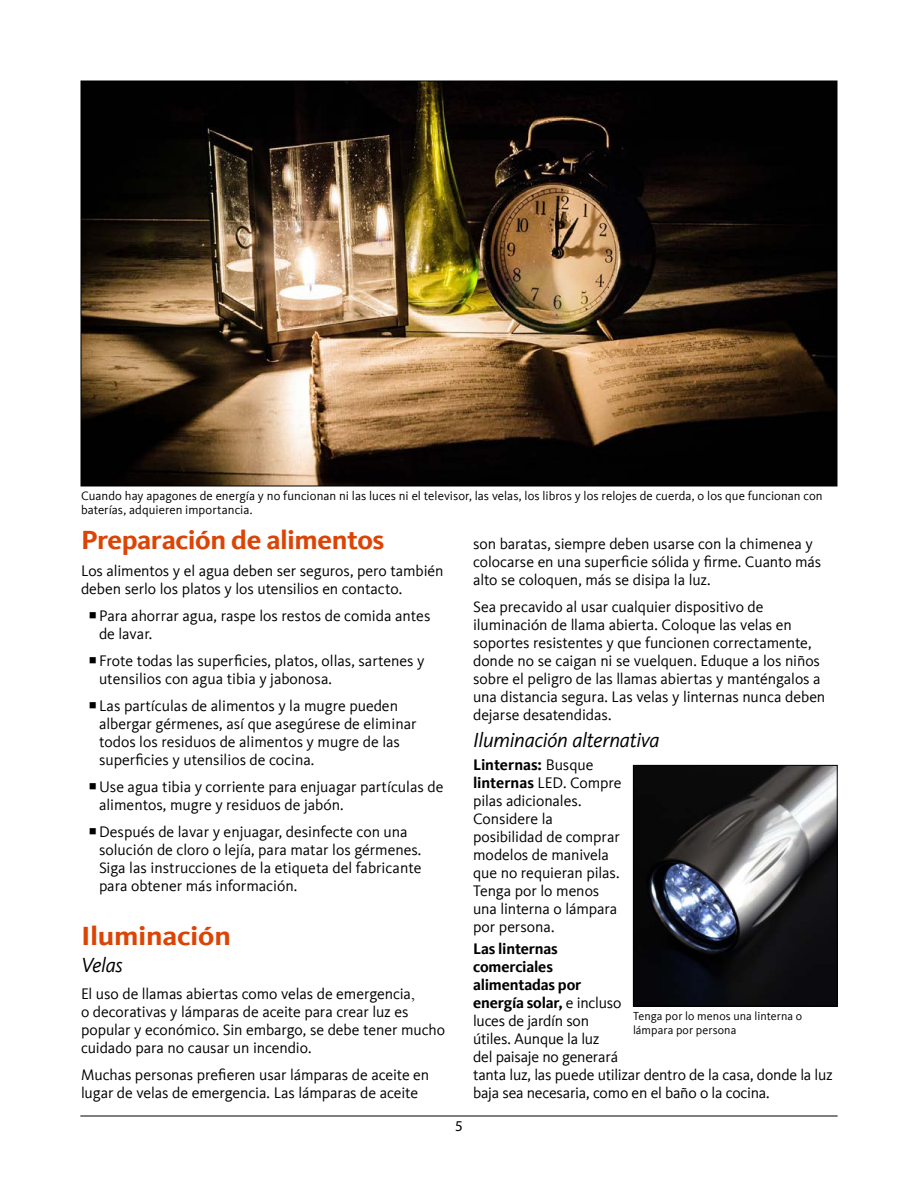
<style>
.page{position:relative;width:918px;height:1188px;background:#fff}
.page>*{position:absolute;margin:0;border:0;box-sizing:border-box;transform-origin:0 0}
.Subhead_18_orange{font:700 27px "Kievit Offc";letter-spacing:-.015em;color:#dc4405;scale:1.05 1}
.Subhead_18_orange-2{font:700 27px "Kievit Offc";letter-spacing:-.015em;color:#dc4405;scale:1.1 1}
.Subhead_14_italic{font:italic 21px "Kievit Offc";letter-spacing:-.015em;color:#000}
.Body_Text1{font:15.75px/18px "Kievit Offc";letter-spacing:-.005em;color:#000}
.t1{font:15px "Myriad Pro";color:#000}
.t2{font:12.75px/13.5px "Kievit Offc";letter-spacing:.005em;color:#000}
.t3{font:12px/13.5px "Kievit Offc";letter-spacing:.005em;color:#000}
.s1{font-family:"Times New Roman"}
.s2{font-weight:700}
</style>
<div class="page">
<hr style="left:80px;top:1116px;width:758px;height:1px;background:#000">
<img style="left:83px;top:83px;width:752px;height:401px">
<img style="left:635px;top:767px;width:201px;height:237px">
<div style="left:633px;top:765px;width:205px;height:241px;border:1px solid #000"></div>
<p class="t2" style="left:81px;top:489px;width:743px">Cuando hay apagones de energía y no funcionan ni las luces ni el televisor, las velas, los libros y los relojes de cuerda, o los que funcionan con baterías, adquieren importancia.</p>
<p class="Subhead_18_orange" style="left:81px;top:524px;width:290px">Preparación de alimentos</p>
<p class="Body_Text1" style="left:81px;top:562px;width:364px">Los alimentos y el agua deben ser seguros, pero también deben serlo los platos y los utensilios en contacto.</p>
<p class="Body_Text1" style="left:99px;top:607px;width:333px">Para ahorrar agua, raspe los restos de comida antes de lavar.</p>
<p class="Body_Text1" style="left:99px;top:652px;width:327px">Frote todas las superficies, platos, ollas, sartenes y utensilios con agua tibia y jabonosa.</p>
<p class="Body_Text1" style="left:99px;top:697px;width:319px">Las partículas de alimentos y la mugre pueden albergar gérmenes, así que asegúrese de eliminar todos los residuos de alimentos y mugre de las superficies y utensilios de cocina.</p>
<p class="Body_Text1" style="left:99px;top:778px;width:346px">Use agua tibia y corriente para enjuagar partículas de alimentos, mugre y residuos de jabón.</p>
<p class="Body_Text1" style="left:99px;top:823px;width:324px">Después de lavar y enjuagar, desinfecte con una solución de cloro o lejía, para matar los gérmenes.<br>Siga las instrucciones de la etiqueta del fabricante para obtener más información.</p>
<p class="Subhead_18_orange-2" style="left:81px;top:920px;width:138px">Iluminación</p>
<p class="Subhead_14_italic" style="left:81px;top:953px;width:44px">Velas</p>
<p class="Body_Text1" style="left:81px;top:985px;width:366px">El uso de llamas abiertas como velas de emergencia<span class="s1">,<br></span>o decorativas y lámparas de aceite para crear luz es popular y económico. Sin embargo, se debe tener mucho cuidado para no causar un incendio.</p>
<p class="Body_Text1" style="left:81px;top:1066px;width:350px">Muchas personas prefieren usar lámparas de aceite en lugar de velas de emergencia. Las lámparas de aceite</p>
<p class="t1" style="left:455px;top:1117px;width:9px">5</p>
<p class="Body_Text1" style="left:473px;top:535px;width:350px">son baratas, siempre deben usarse con la chimenea y colocarse en una superficie sólida y firme. Cuanto más alto se coloquen, más se disipa la luz.</p>
<p class="Body_Text1" style="left:473px;top:598px;width:354px">Sea precavido al usar cualquier dispositivo de iluminación de llama abierta. Coloque las velas en soportes resistentes y que funcionen correctamente, donde no se caigan ni se vuelquen. Eduque a los niños sobre el peligro de las llamas abiertas y manténgalos a una distancia segura. Las velas y linternas nunca deben dejarse desatendidas.</p>
<p class="Subhead_14_italic" style="left:473px;top:728px;width:188px">Iluminación alternativa</p>
<p class="Body_Text1" style="left:473px;top:755px;width:150px"><span class="s2">Linternas:</span> Busque <span class="s2">linternas</span> LED. Compre pilas adicionales.<br>Considere la posibilidad de comprar modelos de manivela que no requieran pilas.<br>Tenga por lo menos una linterna o lámpara por persona.</p>
<p class="Body_Text1" style="left:473px;top:940px;width:361px"><span class="s2">Las linternas<br>comerciales<br>alimentadas por<br>energía solar,</span> e incluso<br>luces de jardín son<br>útiles. Aunque la luz<br>del paisaje no generará<br>tanta luz, las puede utilizar dentro de la casa, donde la luz baja sea necesaria, como en el baño o la cocina.</p>
<p class="t3" style="left:633px;top:1010px;width:171px">Tenga por lo menos una linterna o lámpara por persona</p>
</div>
